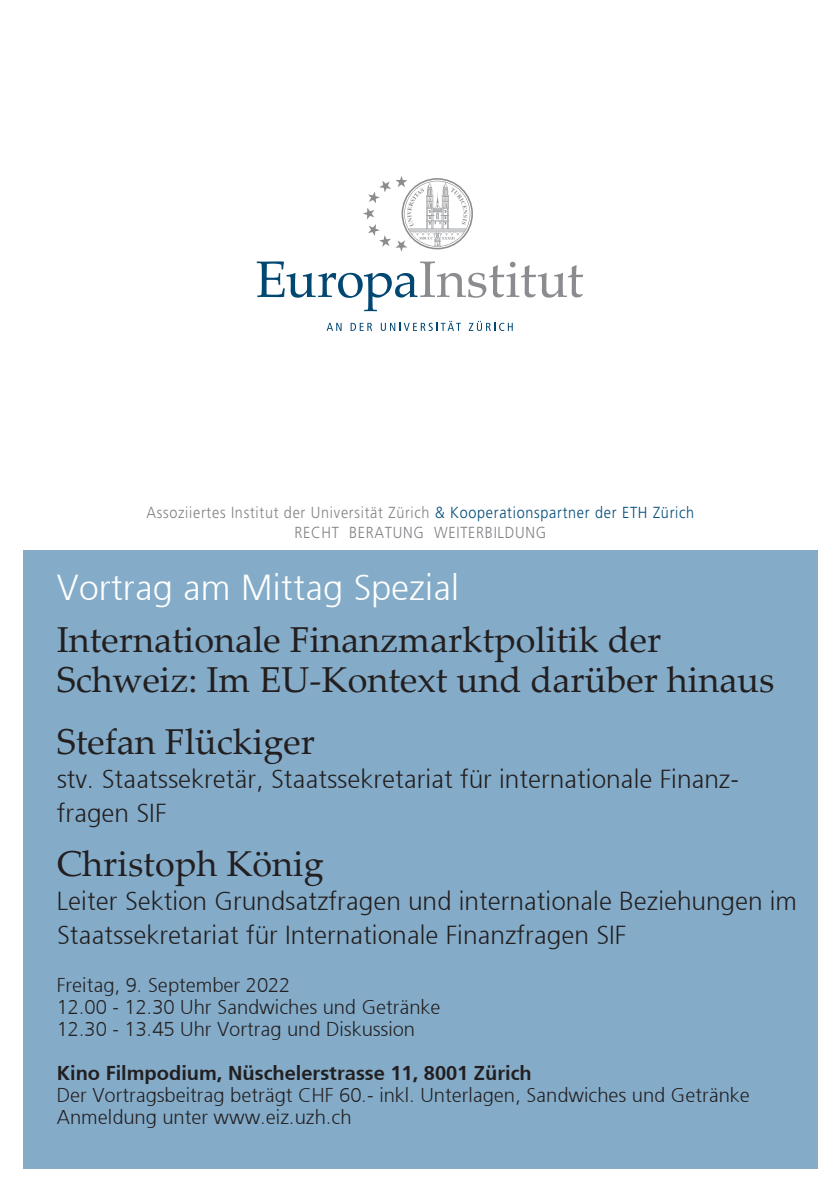
<style>
.page{position:relative;width:840px;height:1191px;background:#fff}
.page>*{position:absolute;margin:0;border:0;box-sizing:border-box;transform-origin:0 0}
.t1{font:36px/40px "Palatino Linotype";color:#231f20}
.t2{font:300 36px "Frutiger 45";color:#fff}
.t3{font:300 26px/34px "Frutiger 45";color:#231f20}
.t4{font:300 20px/22px "Frutiger 45";color:#231f20}
.t5{font:300 20px "Frutiger 45";color:#231f20}
.t6{font:300 16px/20px "Frutiger LT Pro";letter-spacing:.05em;color:#808285;text-align:center;scale:.9 1}
.s1{color:#004c79}
</style>
<div class="page">
<div style="left:23px;top:550px;width:793px;height:618px;background:#84acc9"></div>
<svg style="left:326px;top:323px;width:15px;height:8px"></svg>
<svg style="left:350px;top:323px;width:22px;height:8px"></svg>
<svg style="left:380px;top:321px;width:80px;height:10px"></svg>
<svg style="left:468px;top:321px;width:44px;height:10px"></svg>
<svg style="left:257px;top:261px;width:326px;height:50px"></svg>
<svg style="left:363px;top:176px;width:109px;height:76px"></svg>
<p class="t6" style="left:146px;top:502px;width:610px">Assoziiertes Institut der Universität Zürich <span class="s1">&amp; Kooperationspartner der ETH Zürich<br></span>RECHT BERATUNG WEITERBILDUNG</p>
<h1 class="t2" style="left:57px;top:567px;width:403px">Vortrag am Mittag Spezial</h1>
<h1 class="t1" style="left:57px;top:618px;width:718px">Internationale Finanzmarktpolitik der<br>Schweiz: Im EU-Kontext und darüber hinaus</h1>
<h1 class="t1" style="left:57px;top:720px;width:259px">Stefan Flückiger</h1>
<h2 class="t3" style="left:57px;top:761px;width:683px">stv. Staatssekretär, Staatssekretariat für internationale Finanz&shy;fragen SIF</h2>
<h1 class="t1" style="left:57px;top:842px;width:268px">Christoph König</h1>
<h2 class="t3" style="left:57px;top:883px;width:741px">Leiter Sektion Grundsatzfragen und internationale Beziehungen im<br>Staatssekretariat für Internationale Finanzfragen SIF</h2>
<p class="t4" style="left:57px;top:973px;width:385px">Freitag, 9. September 2022<br>12.00 - 12.30 Uhr Sandwiches und Getränke<br>12.30 - 13.45 Uhr Vortrag und Diskussion</p>
<p class="t5" style="left:57px;top:1060px;width:476px">Kino Filmpodium, Nüschelerstrasse 11, 8001 Zürich</p>
<p class="t4" style="left:57px;top:1083px;width:694px">Der Vortragsbeitrag beträgt CHF 60.- inkl. Unterlagen, Sandwiches und Getränke<br>Anmeldung unter www.eiz.uzh.ch</p>
</div>
